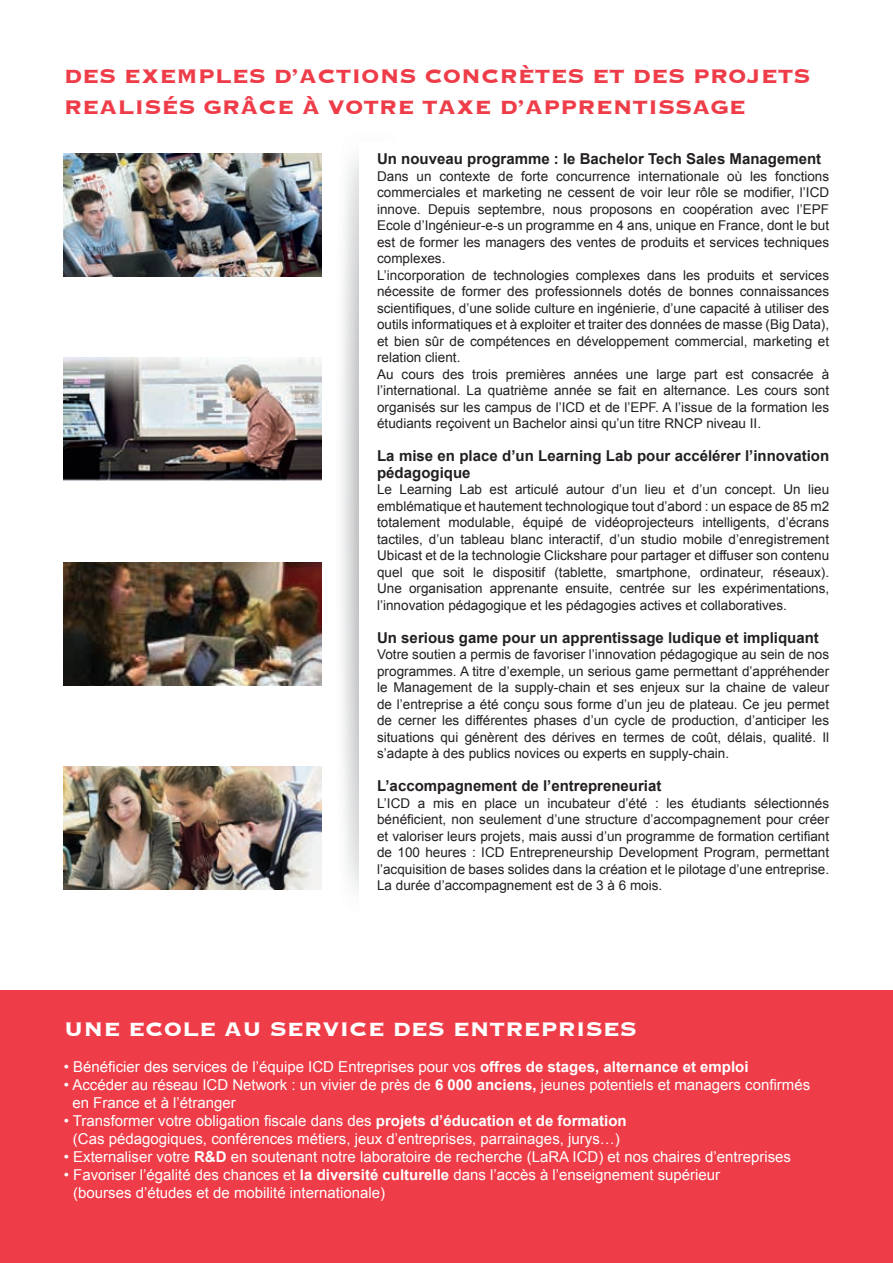
<style>
.page{position:relative;width:893px;height:1263px;background:#fff}
.page>*{position:absolute;margin:0;border:0;box-sizing:border-box;transform-origin:0 0}
.t1{font:700 25.5px/30.6px "Copperplate";color:#ee3d49}
.t2{font:700 25.5px "Copperplate";color:#fff}
.t3{font:15px/18px "Arial";color:#fff}
.t4{font:700 15px/16.5px "Arial";color:#231f20}
.t5{font:13.5px/16.5px "Arial";color:#231f20;text-align:justify}
.s1{font-weight:700}
</style>
<div class="page">
<div style="left:0;top:991px;width:893px;height:272px;background:#ee3d49"></div>
<img style="left:64px;top:153px;width:257px;height:123px">
<img style="left:64px;top:358px;width:257px;height:123px">
<img style="left:64px;top:562px;width:257px;height:123px">
<img style="left:64px;top:766px;width:257px;height:124px">
<h1 class="t1" style="left:64px;top:60px;width:748px">DES EXEMPLES D’ACTIONS CONCRÈTES ET DES PROJETS<br>REALISÉS GRÂCE À VOTRE TAXE D’APPRENTISSAGE</h1>
<p class="t4" style="left:377px;top:151px;width:446px">Un nouveau programme : le Bachelor Tech Sales Management</p>
<p class="t5" style="left:377px;top:168px;width:454px;text-align:left">Dans un contexte de forte concurrence internationale où les fonctions commerciales et marketing ne cessent de voir leur rôle se modifier, l’ICD innove. Depuis septembre, nous proposons en coopération avec l’EPF Ecole d’Ingénieur-e-s un programme en 4 ans, unique en France, dont le but est de former les managers des ventes de produits et services techniques complexes.<br>L’incorporation de technologies complexes dans les produits et services nécessite de former des professionnels dotés de bonnes connaissances scientifiques, d’une solide culture en ingénierie, d’une capacité à utiliser des outils informatiques et à exploiter et traiter des données de masse (Big Data), et bien sûr de compétences en développement commercial, marketing et relation client.<br>Au cours des trois premières années une large part est consacrée à l’international. La quatrième année se fait en alternance. Les cours sont organisés sur les campus de l’ICD et de l’EPF. A l’issue de la formation les étudiants reçoivent un Bachelor ainsi qu’un titre RNCP niveau II.</p>
<p class="t4" style="left:377px;top:448px;width:454px">La mise en place d’un Learning Lab pour accélérer l’innovation pédagogique</p>
<p class="t5" style="left:377px;top:481px;width:454px">Le Learning Lab est articulé autour d’un lieu et d’un concept. Un lieu emblématique et hautement technologique tout d’abord : un espace de 85 m2 totalement modulable, équipé de vidéoprojecteurs intelligents, d’écrans tactiles, d’un tableau blanc interactif, d’un studio mobile d’enregistrement Ubicast et de la technologie Clickshare pour partager et diffuser son contenu quel que soit le dispositif (tablette, smartphone, ordinateur, réseaux).<br>Une organisation apprenante ensuite, centrée sur les expérimentations, l’innovation pédagogique et les pédagogies actives et collaboratives.</p>
<p class="t4" style="left:377px;top:629px;width:443px">Un serious game pour un apprentissage ludique et impliquant</p>
<p class="t5" style="left:377px;top:646px;width:454px">Votre soutien a permis de favoriser l’innovation pédagogique au sein de nos programmes. A titre d’exemple, un serious game permettant d’appréhender le Management de la supply-chain et ses enjeux sur la chaine de valeur de l’entreprise a été conçu sous forme d’un jeu de plateau. Ce jeu permet de cerner les différentes phases d’un cycle de production, d’anticiper les situations qui génèrent des dérives en termes de coût, délais, qualité. Il s’adapte à des publics novices ou experts en supply-chain.</p>
<p class="t4" style="left:377px;top:778px;width:286px">L’accompagnement de l’entrepreneuriat</p>
<p class="t5" style="left:377px;top:795px;width:454px">L’ICD a mis en place un incubateur d’été : les étudiants sélectionnés bénéficient, non seulement d’une structure d’accompagnement pour créer et valoriser leurs projets, mais aussi d’un programme de formation certifiant de 100 heures : ICD Entrepreneurship Development Program, permettant l’acquisition de bases solides dans la création et le pilotage d’une entreprise.<br>La durée d’accompagnement est de 3 à 6 mois.</p>
<h1 class="t2" style="left:64px;top:1012px;width:575px">UNE ECOLE AU SERVICE DES ENTREPRISES</h1>
<p class="t3" style="left:64px;top:1058px;width:686px">• Bénéficier des services de l’équipe ICD Entreprises pour vos <span class="s1">offres de stages, alternance et emploi</span></p>
<p class="t3" style="left:72px;top:1076px;width:739px;text-indent:-9px">• Accéder au réseau ICD Network : un vivier de près de <span class="s1">6 000 anciens,</span> jeunes potentiels et managers confirmés en France et à l’étranger</p>
<p class="t3" style="left:64px;top:1112px;width:564px;text-align:center">• Transformer votre obligation fiscale dans des <span class="s1">projets d’éducation et de formation </span>(Cas pédagogiques, conférences métiers, jeux d’entreprises, parrainages, jurys…)</p>
<p class="t3" style="left:64px;top:1148px;width:729px">• Externaliser votre <span class="s1">R&amp;D</span> en soutenant notre laboratoire de recherche (LaRA ICD) et nos chaires d’entreprises</p>
<p class="t3" style="left:73px;top:1166px;width:648px;text-indent:-9px">• Favoriser l’égalité des chances et <span class="s1">la diversité culturelle</span> dans l’accès à l’enseignement supérieur (bourses d’études et de mobilité internationale)</p>
</div>
